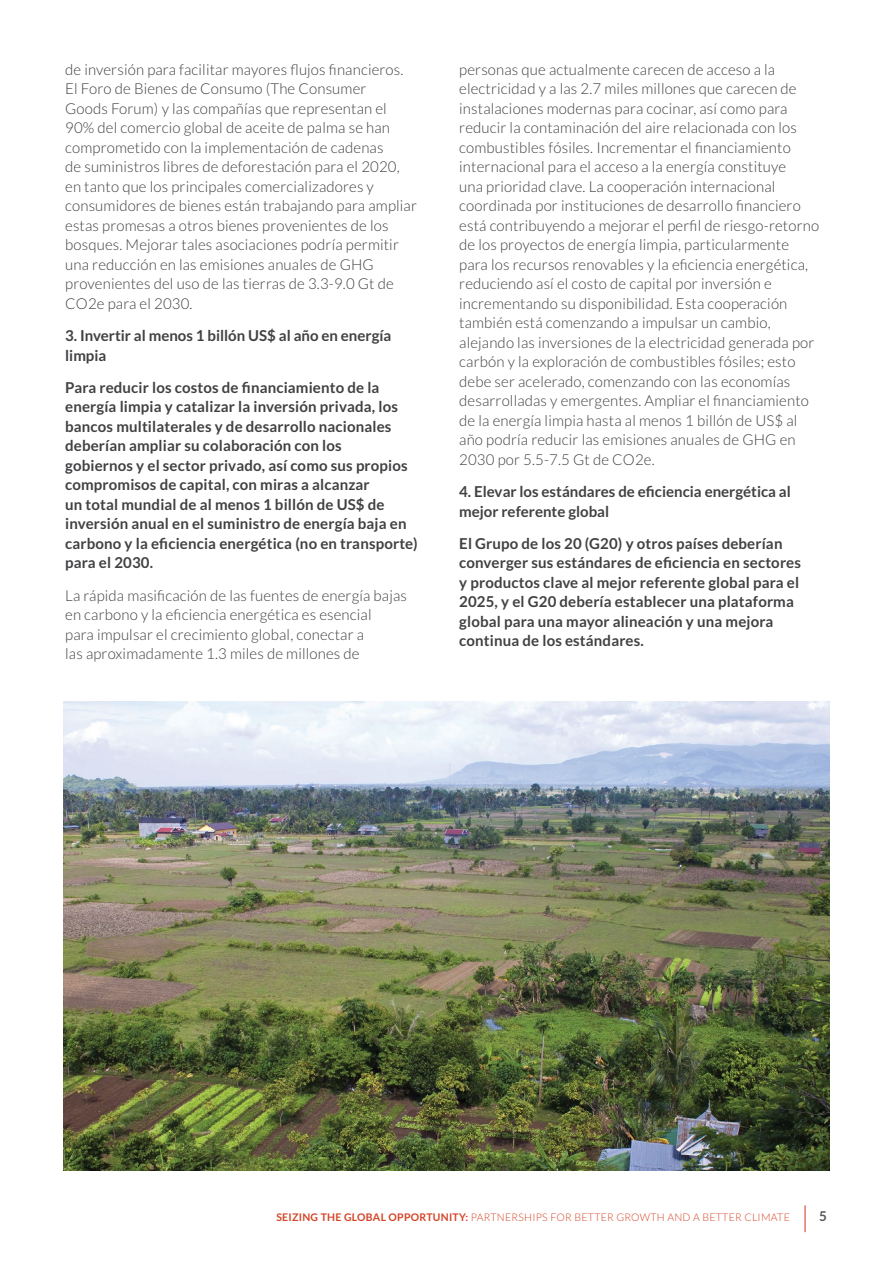
<style>
.page{position:relative;width:893px;height:1263px;background:#fff}
.page>*{position:absolute;margin:0;border:0;box-sizing:border-box;transform-origin:0 0}
.PARAGRAPH_COPY_GREY{font:300 15px/19.5px "Lato";letter-spacing:.01em;color:#414042}
.PARAGRAPH_COPY_GREY-2{font:700 15px/19.5px "Lato";letter-spacing:.01em;color:#414042}
.t1{font:700 13.5px "Lato";color:#58595b}
.t2{font:300 10.5px "Lato";letter-spacing:.025em;color:#d44427}
.s1{font-weight:700}
</style>
<div class="page">
<hr style="left:804px;top:1205px;width:2px;height:27px;background:#d44427">
<img style="left:64px;top:701px;width:765px;height:469px">
<p class="PARAGRAPH_COPY_GREY" style="left:65px;top:59px;width:353px">de inversión para facilitar mayores flujos financieros.<br>El Foro de Bienes de Consumo (The Consumer<br>Goods Forum) y las compañías que representan el 90% del comercio global de aceite de palma se han comprometido con la implementación de cadenas<br>de suministros libres de deforestación para el 2020, en tanto que los principales comercializadores y consumidores de bienes están trabajando para ampliar estas promesas a otros bienes provenientes de los bosques. Mejorar tales asociaciones podría permitir una reducción en las emisiones anuales de GHG provenientes del uso de las tierras de 3.3-9.0 Gt de CO2e para el 2030.</p>
<p class="PARAGRAPH_COPY_GREY-2" style="left:65px;top:326px;width:328px">3. Invertir al menos 1 billón US$ al año en energía limpia</p>
<p class="PARAGRAPH_COPY_GREY-2" style="left:65px;top:377px;width:354px">Para reducir los costos de financiamiento de la energía limpia y catalizar la inversión privada, los bancos multilaterales y de desarrollo nacionales deberían ampliar su colaboración con los<br>gobiernos y el sector privado, así como sus propios compromisos de capital, con miras a alcanzar<br>un total mundial de al menos 1 billón de US$ de inversión anual en el suministro de energía baja en carbono y la eficiencia energética (no en transporte) para el 2030.</p>
<p class="PARAGRAPH_COPY_GREY" style="left:65px;top:585px;width:343px">La rápida masificación de las fuentes de energía bajas en carbono y la eficiencia energética es esencial<br>para impulsar el crecimiento global, conectar a<br>las aproximadamente 1.3 miles de millones de</p>
<p class="PARAGRAPH_COPY_GREY" style="left:459px;top:59px;width:361px">personas que actualmente carecen de acceso a la electricidad y a las 2.7 miles millones que carecen de instalaciones modernas para cocinar, así como para reducir la contaminación del aire relacionada con los combustibles fósiles. Incrementar el financiamiento internacional para el acceso a la energía constituye<br>una prioridad clave. La cooperación internacional coordinada por instituciones de desarrollo financiero está contribuyendo a mejorar el perfil de riesgo-retorno de los proyectos de energía limpia, particularmente para los recursos renovables y la eficiencia energética, reduciendo así el costo de capital por inversión e incrementando su disponibilidad. Esta cooperación también está comenzando a impulsar un cambio, alejando las inversiones de la electricidad generada por carbón y la exploración de combustibles fósiles; esto debe ser acelerado, comenzando con las economías desarrolladas y emergentes. Ampliar el financiamiento de la energía limpia hasta al menos 1 billón de US$ al año podría reducir las emisiones anuales de GHG en 2030 por 5.5-7.5 Gt de CO2e.</p>
<p class="PARAGRAPH_COPY_GREY-2" style="left:459px;top:481px;width:333px">4. Elevar los estándares de eficiencia energética al mejor referente global</p>
<p class="PARAGRAPH_COPY_GREY-2" style="left:459px;top:533px;width:343px">El Grupo de los 20 (G20) y otros países deberían converger sus estándares de eficiencia en sectores y productos clave al mejor referente global para el 2025, y el G20 debería establecer una plataforma global para una mayor alineación y una mejora continua de los estándares.</p>
<p class="t2" style="left:276px;top:1211px;width:515px"><span class="s1">SEIZING THE GLOBAL OPPORTUNITY:</span> PARTNERSHIPS FOR BETTER GROWTH AND A BETTER CLIMATE</p>
<p class="t1" style="left:819px;top:1207px;width:9px">5</p>
</div>
